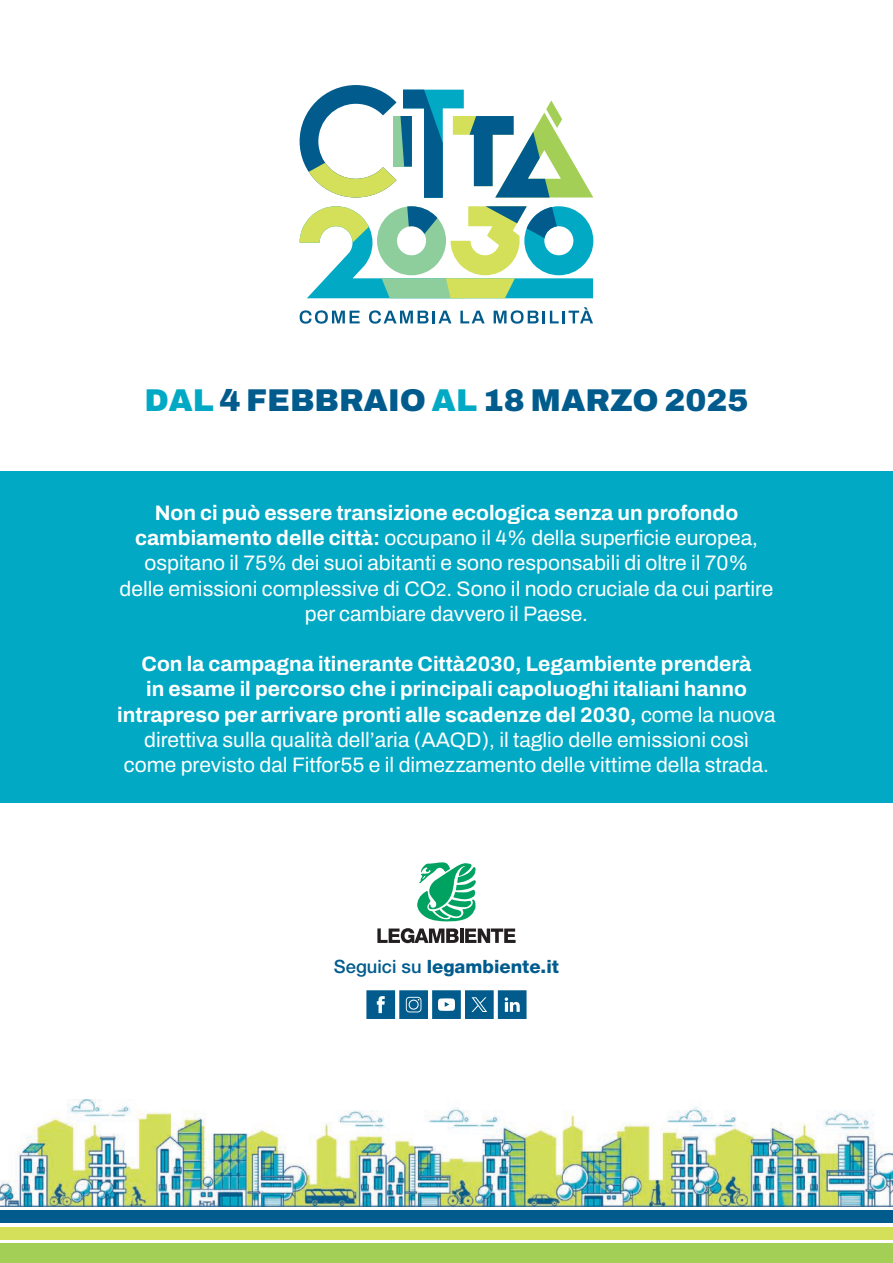
<style>
.page{position:relative;width:893px;height:1263px;background:#fff}
.page>*{position:absolute;margin:0;border:0;box-sizing:border-box;transform-origin:0 0}
.t1{font:900 31.5px "Archivo";color:#015c8d}
.t2{font:700 21px/25.2px "Archivo";color:#fff;text-align:center}
.t3{font:21px/25.2px "Archivo";color:#fff;text-align:center}
.t4{font:800 18.3px "Helvetica Neue LT Std";color:#015c8d}
.s1{color:#01a9c4}
.s2{font-weight:700}
.s3{font-size:18px}
.s4{font-weight:400}
.s5{font-weight:500}
</style>
<div class="page">
<div style="left:0;top:1244px;width:893px;height:19px;background:#a3cf57"></div>
<img style="left:0;top:1100px;width:893px;height:106px">
<div style="left:0;top:1227px;width:893px;height:13px;background:#d4e05a"></div>
<div style="left:0;top:1210px;width:893px;height:13px;background:#015c8d"></div>
<div style="left:0;top:471px;width:893px;height:332px;background:#01a9c4"></div>
<svg style="left:366px;top:990px;width:161px;height:29px;background:#3a81a6"></svg>
<svg style="left:377px;top:928px;width:82px;height:15px"></svg>
<hr style="left:460px;top:928px;width:3px;height:15px;background:#231f20">
<svg style="left:465px;top:928px;width:51px;height:15px"></svg>
<svg style="left:417px;top:862px;width:59px;height:60px"></svg>
<svg style="left:300px;top:85px;width:293px;height:113px"></svg>
<svg style="left:300px;top:206px;width:293px;height:92px"></svg>
<svg style="left:300px;top:310px;width:60px;height:14px"></svg>
<svg style="left:369px;top:310px;width:82px;height:14px"></svg>
<svg style="left:460px;top:311px;width:25px;height:12px"></svg>
<svg style="left:494px;top:307px;width:99px;height:17px"></svg>
<p class="t1" style="left:144px;top:377px;width:605px"><span class="s1">DAL</span> 4 FEBBRAIO <span class="s1">AL</span> 18 MARZO 2025</p>
<p class="t3" style="left:120px;top:500px;width:655px"><span class="s2">Non ci può essere transizione ecologica senza un profondo cambiamento delle città:</span> occupano il 4% della superficie europea, ospitano il 75% dei suoi abitanti e sono responsabili di oltre il 70% delle emissioni complessive di CO<span class="s3">2</span>. Sono il nodo cruciale da cui partire per cambiare davvero il Paese.</p>
<p class="t2" style="left:117px;top:651px;width:660px">Con la campagna itinerante Città2030, Legambiente prenderà<br>in esame il percorso che i principali capoluoghi italiani hanno intrapreso per arrivare pronti alle scadenze del 2030, <span class="s4">come la nuova direttiva sulla qualità dell’aria (AAQD), il taglio delle emissioni così come previsto dal Fitfor55 e il dimezzamento delle vittime della strada.</span></p>
<p class="t4" style="left:334px;top:956px;width:227px"><span class="s5">Seguici su</span> legambiente.it</p>
</div>
